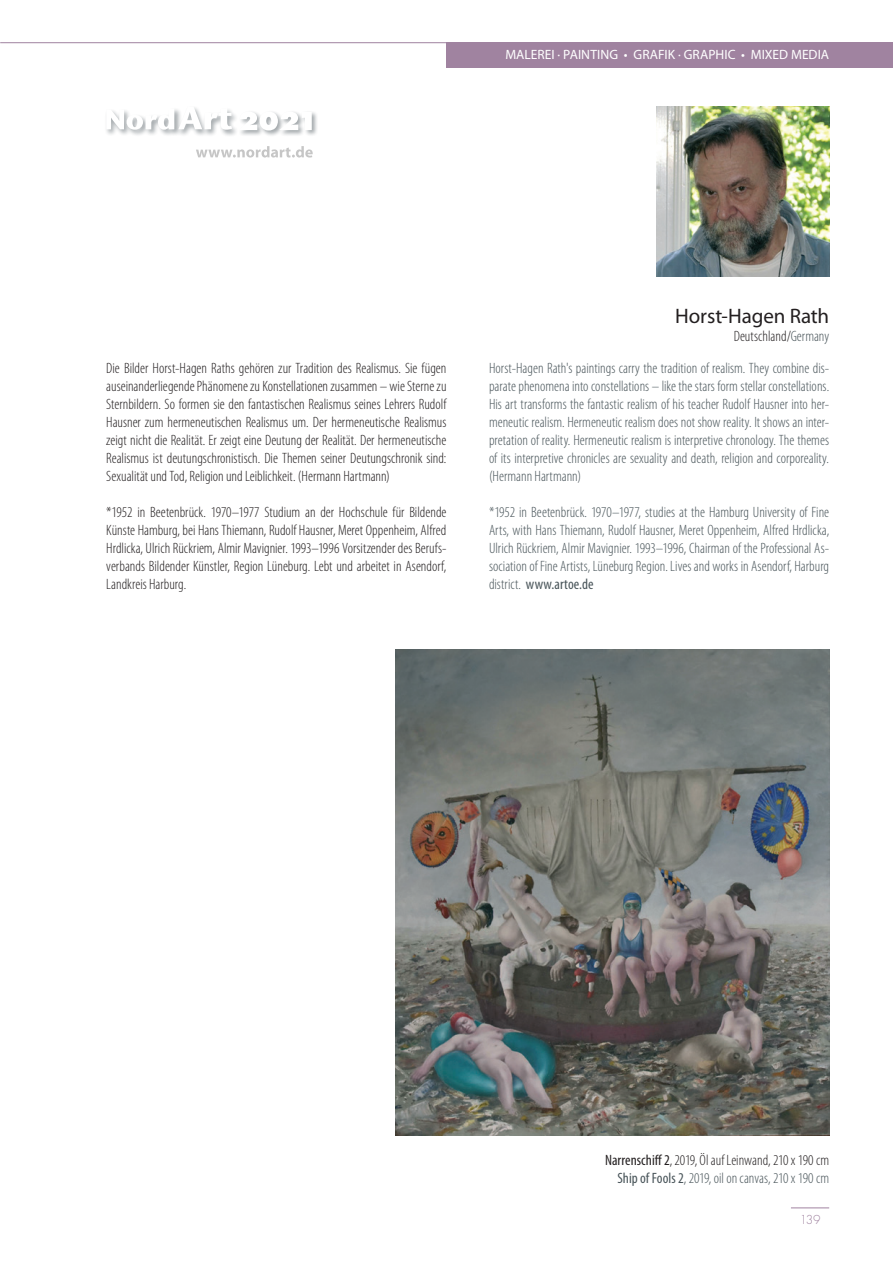
<style>
.page{position:relative;width:893px;height:1263px;background:#fff}
.page>*{position:absolute;margin:0;border:0;box-sizing:border-box;transform-origin:0 0}
.t1{font:21px "Myriad Pro";letter-spacing:-.005em;color:#231f20}
.t2{font:300 condensed 15px/18px "Myriad Pro";color:#231f20;text-align:justify}
.t3{font:300 condensed 15px/18px "Myriad Pro";color:#485459;text-align:justify}
.t4{font:13.5px "Myriad Pro";letter-spacing:.005em;color:#fff}
.t5{font:300 12px "Futura Std";color:#a083a0}
.s1{color:#485459}
.s2{font-weight:400}
.s3{font-weight:400;color:#485459}
</style>
<div class="page">
<div style="left:446px;top:43px;width:447px;height:25px;background:#a083a0"></div>
<hr style="left:0;top:42px;width:447px;height:1px;background:#a083a0">
<hr style="left:791px;top:1207px;width:38px;height:1px;background:#a083a0">
<svg style="left:196px;top:146px;width:117px;height:12px"></svg>
<div style="left:105px;top:107px;width:77px;height:30px;background:#0b1a22;opacity:.75"></div>
<div style="left:177px;top:105px;width:62px;height:32px;background:#0b1a22;opacity:.75"></div>
<svg style="left:106px;top:106px;width:126px;height:24px"></svg>
<div style="left:237px;top:111px;width:81px;height:27px;background:#0b1a22;opacity:.75"></div>
<svg style="left:238px;top:111px;width:74px;height:19px"></svg>
<img style="left:656px;top:106px;width:173px;height:170px">
<img style="left:395px;top:650px;width:434px;height:486px">
<p class="t4" style="left:505px;top:46px;width:325px">MALEREI · PAINTING • GRAFIK · GRAPHIC • MIXED MEDIA</p>
<p class="t2" style="left:106px;top:359px;width:342px">Die Bilder Horst-Hagen Raths gehören zur Tradition des Realismus. Sie fügen auseinanderliegende Phänomene zu Konstellationen zusammen – wie Sterne zu Sternbildern. So formen sie den fantastischen Realismus seines Lehrers Rudolf Hausner zum hermeneutischen Realismus um. Der hermeneutische Realismus zeigt nicht die Realität. Er zeigt eine Deutung der Realität. Der hermeneutische Realismus ist deutungschronistisch. Die Themen seiner Deutungschronik sind:<br>Sexualität und Tod, Religion und Leiblichkeit. (Hermann Hartmann)</p>
<p class="t2" style="left:106px;top:503px;width:342px">*1952 in Beetenbrück. 1970–1977 Studium an der Hochschule für Bildende Künste Hamburg, bei Hans Thiemann, Rudolf Hausner, Meret Oppenheim, Alfred Hrdlicka, Ulrich Rückriem, Almir Mavignier. 1993–1996 Vorsitzender des Berufs&shy;verbands Bildender Künstler, Region Lüneburg. Lebt und arbeitet in Asendorf, Landkreis Harburg.</p>
<h1 class="t1" style="left:675px;top:303px;width:155px">Horst-Hagen Rath</h1>
<p class="t2" style="left:734px;top:327px;width:97px">Deutschland/<span class="s1">Germany</span></p>
<p class="t3" style="left:489px;top:359px;width:342px">Horst-Hagen Rath's paintings carry the tradition of realism. They combine dis&shy;parate phenomena into constellations – like the stars form stellar constellations.<br>His art transforms the fantastic realism of his teacher Rudolf Hausner into her&shy;meneutic realism. Hermeneutic realism does not show reality. It shows an inter&shy;pretation of reality. Hermeneutic realism is interpretive chronology. The themes of its interpretive chronicles are sexuality and death, religion and corporeality. (Hermann Hartmann)</p>
<p class="t3" style="left:489px;top:503px;width:342px">*1952 in Beetenbrück. 1970–1977, studies at the Hamburg University of Fine Arts, with Hans Thiemann, Rudolf Hausner, Meret Oppenheim, Alfred Hrdlicka, Ulrich Rückriem, Almir Mavignier. 1993–1996, Chairman of the Professional As&shy;sociation of Fine Artists, Lüneburg Region. Lives and works in Asendorf, Harburg district. <span class="s2">www.artoe.de</span></p>
<p class="t2" style="left:605px;top:1151px;width:226px;text-align:right"><span class="s2">Narrenschiff 2</span>, 2019, Öl auf Leinwand, 210 x 190 cm<br><span class="s3">Ship of Fools 2</span><span class="s1">, 2019, oil on canvas, 210 x 190 cm</span></p>
<p class="t5" style="left:800px;top:1212px;width:22px">139</p>
</div>
